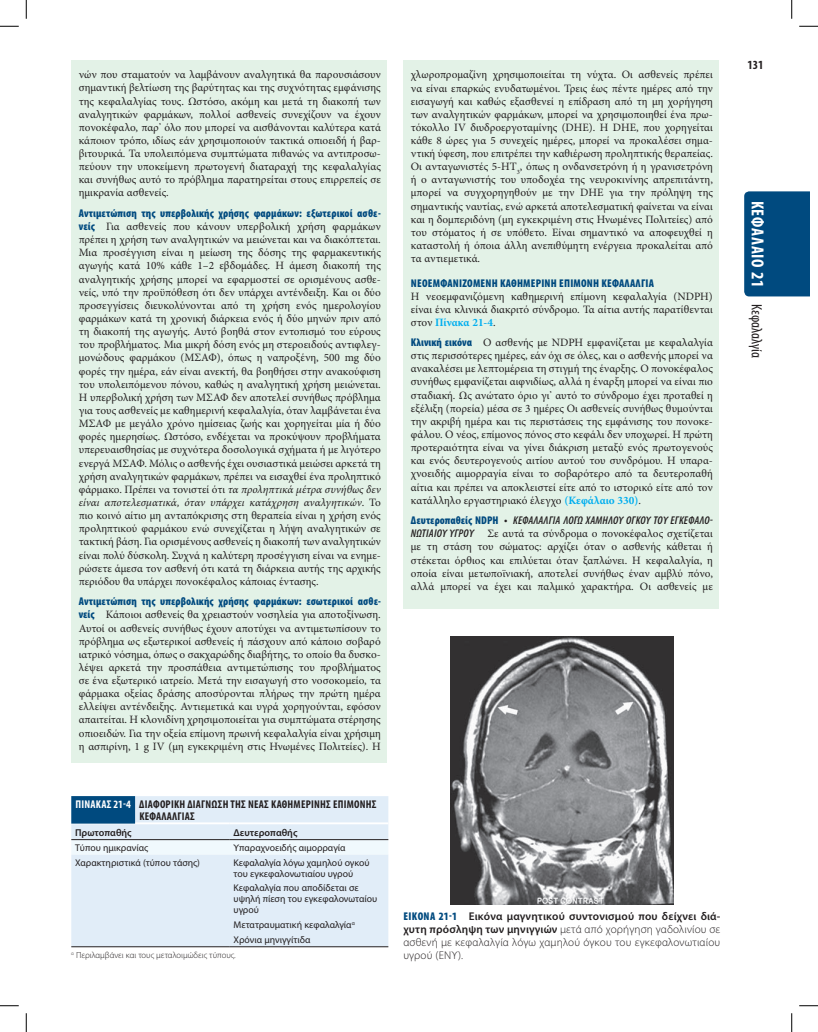
<style>
.page{position:relative;width:818px;height:1032px;background:#fff}
.page>*{position:absolute;margin:0;border:0;box-sizing:border-box;transform-origin:0 0}
.t1{font:700 condensed 17.5px "Myriad Pro";letter-spacing:.045em;color:#fff}
.t2{font:700 condensed 12.5px "Myriad Pro";color:#231f20}
.t3{font:11.25px/13.1px "Minion Pro";color:#231f20;text-align:justify}
.t4{font:300 11.25px/13.1px "Myriad Pro";letter-spacing:.015em;color:#231f20;text-align:justify}
.t5{font:700 condensed 11.25px/11.2px "Myriad Pro";letter-spacing:.02em;color:#231f20}
.t6{font:600 10px "Myriad Pro";color:#231f20}
.t7{font:9.75px/11px "Myriad Pro";color:#231f20}
.t8{font:300 8.75px "Myriad Pro";color:#231f20}
.s1{font-family:"Myriad Pro";font-weight:900;font-stretch:condensed;color:#004a7f}
.s2{font-style:italic}
.s3{color:#fff}
.s4{font-weight:700;color:#00aeef}
.s5{font-family:"Myriad Pro";font-weight:900;font-stretch:condensed}
.s6{font-family:"Myriad Pro";font-weight:600;font-style:italic;font-stretch:condensed}
.s7{font-weight:900;font-stretch:condensed;color:#004a7f}
.s8{font-weight:600}
.s9{font-weight:400;font-size:15px;color:#231f20}
</style>
<div class="page">
<div style="left:744px;top:191px;width:65px;height:105px;background:#004a7f"></div>
<div style="left:403px;top:60px;width:316px;height:549px;background:#e3f2e7"></div>
<div style="left:71px;top:60px;width:316px;height:702px;background:#e3f2e7"></div>
<div style="left:71px;top:796px;width:317px;height:150px;background:#e1edf8"></div>
<svg style="left:71px;top:840px;width:317px;height:14px"></svg>
<hr style="left:71px;top:822px;width:159px;height:2px;background:#fff">
<hr style="left:230px;top:822px;width:158px;height:2px;background:#fff">
<hr style="left:71px;top:839px;width:159px;height:1px;background:#231f20">
<hr style="left:230px;top:839px;width:158px;height:1px;background:#231f20">
<hr style="left:71px;top:946px;width:159px;height:1px;background:#231f20">
<hr style="left:230px;top:946px;width:158px;height:1px;background:#231f20">
<div style="left:71px;top:796px;width:64px;height:27px;background:#004a7f"></div>
<img style="left:450px;top:636px;width:223px;height:268px">
<svg style="left:0;top:25px;width:19px;height:2px"></svg>
<svg style="left:799px;top:25px;width:19px;height:2px"></svg>
<svg style="left:0;top:1005px;width:19px;height:1px"></svg>
<svg style="left:799px;top:1005px;width:19px;height:1px"></svg>
<svg style="left:25px;top:0;width:2px;height:19px"></svg>
<svg style="left:25px;top:1013px;width:2px;height:18px"></svg>
<svg style="left:791px;top:0;width:1px;height:19px"></svg>
<svg style="left:791px;top:1013px;width:1px;height:18px"></svg>
<p class="t3" style="left:79px;top:68px;width:303px">νών που σταματούν να λαμβάνουν αναλγητικά θα παρουσιάσουν σημαντική βελτίωση της βαρύτητας και της συχνότητας εμφάνισης της κεφαλαλγίας τους. Ωστόσο, ακόμη και μετά τη διακοπή των αναλγητικών φαρμάκων, πολλοί ασθενείς συνεχίζουν να έχουν πονοκέφαλο, παρ’ όλο που μπορεί να αισθάνονται καλύτερα κατά κάποιον τρόπο, ιδίως εάν χρησιμοποιούν τακτικά οπιοειδή ή βαρ&shy;βιτουρικά. Τα υπολειπόμενα συμπτώματα πιθανώς να αντιπροσω&shy;πεύουν την υποκείμενη πρωτογενή διαταραχή της κεφαλαλγίας και συνήθως αυτό το πρόβλημα παρατηρείται στους επιρρεπείς σε ημικρανία ασθενείς.</p>
<p class="t3" style="left:79px;top:206px;width:303px"><span class="s1">Αντιμετώπιση της υπερβολικής χρήσης φαρμάκων: εξωτερικοί ασθε&shy;νείς</span> Για ασθενείς που κάνουν υπερβολική χρήση φαρμάκων πρέπει η χρήση των αναλγητικών να μειώνεται και να διακόπτεται.<br>Μια προσέγγιση είναι η μείωση της δόσης της φαρμακευτικής αγωγής κατά 10% κάθε 1–2 εβδομάδες. Η άμεση διακοπή της αναλγητικής χρήσης μπορεί να εφαρμοστεί σε ορισμένους ασθε&shy;νείς, υπό την προϋπόθεση ότι δεν υπάρχει αντένδειξη. Και οι δύο προσεγγίσεις διευκολύνονται από τη χρήση ενός ημερολογίου φαρμάκων κατά τη χρονική διάρκεια ενός ή δύο μηνών πριν από τη διακοπή της αγωγής. Αυτό βοηθά στον εντοπισμό του εύρους του προβλήματος. Μια μικρή δόση ενός μη στεροειδούς αντιφλεγ&shy;μονώδους φαρμάκου (ΜΣΑΦ), όπως η ναπροξένη, 500 mg δύο φορές την ημέρα, εάν είναι ανεκτή, θα βοηθήσει στην ανακούφιση του υπολειπόμενου πόνου, καθώς η αναλγητική χρήση μειώνεται.<br>Η υπερβολική χρήση των ΜΣΑΦ δεν αποτελεί συνήθως πρόβλημα για τους ασθενείς με καθημερινή κεφαλαλγία, όταν λαμβάνεται ένα ΜΣΑΦ με μεγάλο χρόνο ημίσειας ζωής και χορηγείται μία ή δύο φορές ημερησίως. Ωστόσο, ενδέχεται να προκύψουν προβλήματα υπερευαισθησίας με συχνότερα δοσολογικά σχήματα ή με λιγότερο ενεργά ΜΣΑΦ. Μόλις ο ασθενής έχει ουσιαστικά μειώσει αρκετά τη χρήση αναλγητικών φαρμάκων, πρέπει να εισαχθεί ένα προληπτικό φάρμακο. Πρέπει να τονιστεί ότι <span class="s2">τα προληπτικά μέτρα συνήθως δεν είναι αποτελεσματικά, όταν υπάρχει κατάχρηση αναλγητικών</span>. Το πιο κοινό αίτιο μη ανταπόκρισης στη θεραπεία είναι η χρήση ενός προληπτικού φαρμάκου ενώ συνεχίζεται η λήψη αναλγητικών σε τακτική βάση. Για ορισμένους ασθενείς η διακοπή των αναλγητικών είναι πολύ δύσκολη. Συχνά η καλύτερη προσέγγιση είναι να ενημε&shy;ρώσετε άμεσα τον ασθενή ότι κατά τη διάρκεια αυτής της αρχικής περιόδου θα υπάρχει πονοκέφαλος κάποιας έντασης.</p>
<p class="t3" style="left:79px;top:594px;width:304px"><span class="s1">Αντιμετώπιση της υπερβολικής χρήσης φαρμάκων: εσωτερικοί ασθε&shy;νείς</span> Κάποιοι ασθενείς θα χρειαστούν νοσηλεία για αποτοξίνωση.<br>Αυτοί οι ασθενείς συνήθως έχουν αποτύχει να αντιμετωπίσουν το πρόβλημα ως εξωτερικοί ασθενείς ή πάσχουν από κάποιο σοβαρό ιατρικό νόσημα, όπως ο σακχαρώδης διαβήτης, το οποίο θα δυσκο&shy;λέψει αρκετά την προσπάθεια αντιμετώπισης του προβλήματος σε ένα εξωτερικό ιατρείο. Μετά την εισαγωγή στο νοσοκομείο, τα φάρμακα οξείας δράσης αποσύρονται πλήρως την πρώτη ημέρα ελλείψει αντένδειξης. Αντιεμετικά και υγρά χορηγούνται, εφόσον απαιτείται. Η κλονιδίνη χρησιμοποιείται για συμπτώματα στέρησης οπιοειδών. Για την οξεία επίμονη πρωινή κεφαλαλγία είναι χρήσιμη η ασπιρίνη, 1 g IV (μη εγκεκριμένη στις Ηνωμένες Πολιτείες). Η</p>
<p class="t5" style="left:139px;top:798px;width:239px;text-indent:-64px"><span class="s3">ΠΙΝΑΚΑΣ 21-4</span> ΔΙΑΦΟΡΙΚΗ ΔΙΑΓΝΩΣΗ ΤΗΣ ΝΕΑΣ ΚΑΘΗΜΕΡΙΝΗΣ ΕΠΙΜΟΝΗΣ<br>ΚΕΦΑΛΑΛΓΙΑΣ</p>
<p class="t6" style="left:75px;top:826px;width:58px">Πρωτοπαθής</p>
<p class="t6" style="left:233px;top:826px;width:65px">Δευτεροπαθής</p>
<p class="t7" style="left:75px;top:841px;width:75px">Τύπου ημικρανίας</p>
<p class="t7" style="left:233px;top:841px;width:113px">Υπαραχνοειδής αιμορραγία</p>
<p class="t7" style="left:75px;top:856px;width:126px">Χαρακτηριστικά (τύπου τάσης)</p>
<p class="t7" style="left:233px;top:856px;width:137px">Κεφαλαλγία λόγω χαμηλού ογκού του εγκεφαλονωτιαίου υγρού</p>
<p class="t7" style="left:233px;top:882px;width:145px">Κεφαλαλγία που αποδίδεται σε υψηλή πίεση του εγκεφαλονωταίου υγρού</p>
<p class="t7" style="left:233px;top:917px;width:123px;line-height:14.9px">Μετατραυματική κεφαλαλγία<sup>α<br></sup>Χρόνια μηνιγγίτιδα</p>
<p class="t8" style="left:71px;top:950px;width:166px"><sup>α</sup> Περιλαμβάνει και τους μεταλοιμώδεις τύπους.</p>
<p class="t3" style="left:411px;top:68px;width:303px">χλωροπρομαζίνη χρησιμοποιείται τη νύχτα. Οι ασθενείς πρέπει να είναι επαρκώς ενυδατωμένοι. Τρεις έως πέντε ημέρες από την εισαγωγή και καθώς εξασθενεί η επίδραση από τη μη χορήγηση των αναλγητικών φαρμάκων, μπορεί να χρησιμοποιηθεί ένα πρω&shy;τόκολλο IV διυδροεργοταμίνης (DHE). Η DHE, που χορηγείται κάθε 8 ώρες για 5 συνεχείς ημέρες, μπορεί να προκαλέσει σημα&shy;ντική ύφεση, που επιτρέπει την καθιέρωση προληπτικής θεραπείας.<br>Οι ανταγωνιστές 5-ΗΤ<sub>3</sub>, όπως η ονδανσετρόνη ή η γρανισετρόνη ή ο ανταγωνιστής του υποδοχέα της νευροκινίνης απρεπιτάντη, μπορεί να συγχορηγηθούν με την DHE για την πρόληψη της σημαντικής ναυτίας, ενώ αρκετά αποτελεσματική φαίνεται να είναι και η δομπεριδόνη (μη εγκεκριμένη στις Ηνωμένες Πολιτείες) από του στόματος ή σε υπόθετο. Είναι σημαντικό να αποφευχθεί η καταστολή ή όποια άλλη ανεπιθύμητη ενέργεια προκαλείται από τα αντιεμετικά.</p>
<p class="t3" style="left:411px;top:276px;width:303px;text-align:left"><span class="s1">ΝΕΟΕΜΦΑΝΙΖΟΜΕΝΗ ΚΑΘΗΜΕΡΙΝΗ ΕΠΙΜΟΝΗ ΚΕΦΑΛΑΛΓΙΑ<br></span>Η νεοεμφανιζόμενη καθημερινή επίμονη κεφαλαλγία (NDPH) είναι ένα κλινικά διακριτό σύνδρομο. Τα αίτια αυτής παρατίθενται στον <span class="s4">Πίνακα 21-4</span>.</p>
<p class="t3" style="left:411px;top:336px;width:303px"><span class="s1">Κλινική εικόνα</span> Ο ασθενής με NDPH εμφανίζεται με κεφαλαλγία στις περισσότερες ημέρες, εάν όχι σε όλες, και ο ασθενής μπορεί να ανακαλέσει με λεπτομέρεια τη στιγμή της έναρξης. Ο πονοκέφαλος συνήθως εμφανίζεται αιφνιδίως, αλλά η έναρξη μπορεί να είναι πιο σταδιακή. Ως ανώτατο όριο γι’ αυτό το σύνδρομο έχει προταθεί η εξέλιξη (πορεία) μέσα σε 3 ημέρες Οι ασθενείς συνήθως θυμούνται την ακριβή ημέρα και τις περιστάσεις της εμφάνισης του πονοκε&shy;φάλου. Ο νέος, επίμονος πόνος στο κεφάλι δεν υποχωρεί. Η πρώτη προτεραιότητα είναι να γίνει διάκριση μεταξύ ενός πρωτογενούς και ενός δευτερογενούς αιτίου αυτού του συνδρόμου. Η υπαρα&shy;χνοειδής αιμορραγία είναι το σοβαρότερο από τα δευτεροπαθή αίτια και πρέπει να αποκλειστεί είτε από το ιστορικό είτε από τον κατάλληλο εργαστηριακό έλεγχο <span class="s4">(Κεφάλαιο 330)</span>.</p>
<p class="t3" style="left:411px;top:513px;width:303px"><span class="s1">Δευτεροπαθείς NDPH</span> <span class="s5">•</span> <span class="s6">ΚΕΦΑΛΑΛΓΊΑ ΛΌΓΩ ΧΑΜΗΛΟΎ ΟΓΚΟΎ ΤΟΥ ΕΓΚΕΦΑΛΟ-ΝΩΤΙΑΊΟΥ ΥΓΡΟΎ</span> Σε αυτά τα σύνδρομα ο πονοκέφαλος σχετίζεται με τη στάση του σώματος: αρχίζει όταν ο ασθενής κάθεται ή στέκεται όρθιος και επιλύεται όταν ξαπλώνει. Η κεφαλαλγία, η οποία είναι μετωποϊνιακή, αποτελεί συνήθως έναν αμβλύ πόνο, αλλά μπορεί να έχει και παλμικό χαρακτήρα. Οι ασθενείς με</p>
<p class="t4" style="left:403px;top:909px;width:318px"><span class="s7">ΕΙΚΌΝΑ 21-1</span> <span class="s8">Εικόνα μαγνητικού συντονισμού που δείχνει διά&shy;χυτη πρόσληψη των μηνιγγιών</span> μετά από χορήγηση γαδολινίου σε ασθενή με κεφαλαλγία λόγω χαμηλού όγκου του εγκεφαλονωτιαίου υγρού (ΕΝΥ).</p>
<p class="t2" style="left:747px;top:57px;width:17px">131</p>
<p class="t1" style="left:768px;top:201px;width:159px;rotate:90deg">ΚΕΦΑΛΑΙΟ 21 <span class="s9">Κεφαλαλγία</span></p>
</div>
